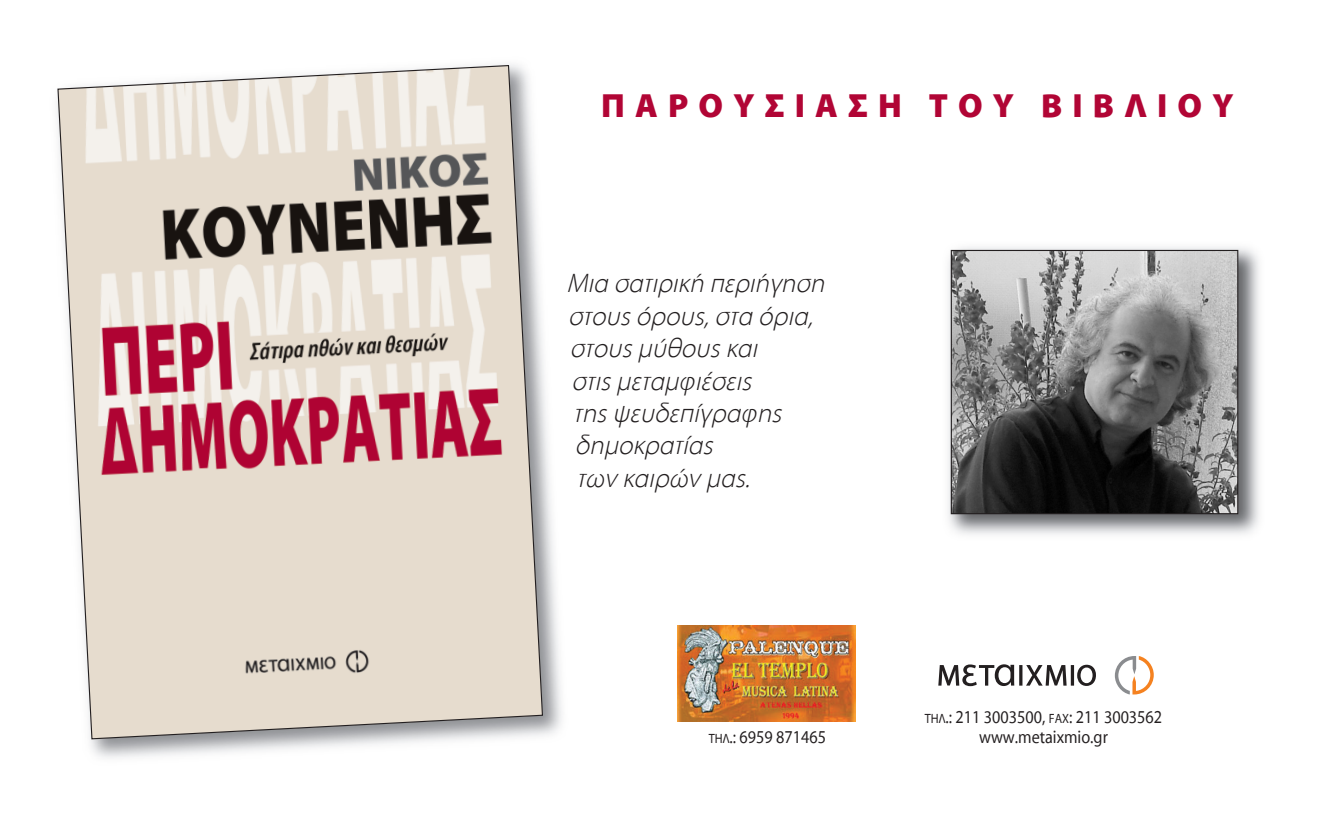
<style>
.page{position:relative;width:1340px;height:830px;background:#fff}
.page>*{position:absolute;margin:0;border:0;box-sizing:border-box;transform-origin:0 0}
.t1{font:700 33.75px "Myriad Greek";letter-spacing:.3em;color:#b10535}
.t2{font:italic 300 27px "Myriad Greek";color:#231f20}
.t3{font:18px "Myriad Greek";color:#231f20;scale:.9 1}
.s1{font-size:13.5px}
</style>
<div class="page">
<svg style="left:1114px;top:656px;width:39px;height:38px"></svg>
<svg style="left:938px;top:664px;width:76px;height:21px"></svg>
<hr style="left:1019px;top:664px;width:3px;height:21px;background:#231f20">
<svg style="left:1026px;top:665px;width:40px;height:20px"></svg>
<svg style="left:1070px;top:665px;width:4px;height:20px"></svg>
<svg style="left:1077px;top:664px;width:18px;height:21px"></svg>
<img style="left:677px;top:625px;width:178px;height:96px">
<svg style="left:57px;top:64px;width:486px;height:675px;background:#d9c8c1"></svg>
<img style="left:948px;top:247px;width:311px;height:288px">
<img style="left:952px;top:252px;width:284px;height:260px">
<div style="left:950px;top:250px;width:288px;height:264px;border:1px solid #231f20"></div>
<p class="t1" style="left:601px;top:88px;width:634px">ΠΑΡΟΥΣΙΑΣΗ ΤΟΥ ΒΙΒΛΙΟΥ</p>
<p class="t2" style="left:566px;top:270px;width:265px">Μια σατιρική περιήγηση</p>
<p class="t2" style="left:568px;top:302px;width:251px">στους όρους, στα όρια,</p>
<p class="t2" style="left:570px;top:335px;width:194px">στους μύθους και</p>
<p class="t2" style="left:571px;top:367px;width:186px">στις μεταμφιέσεις</p>
<p class="t2" style="left:573px;top:399px;width:215px">της ψευδεπίγραφης</p>
<p class="t2" style="left:575px;top:432px;width:144px">δημοκρατίας</p>
<p class="t2" style="left:576px;top:464px;width:180px">των καιρών μας.</p>
<p class="t3" style="left:924px;top:707px;width:265px"><span class="s1">tηλ</span>.: 211 3003500, <span class="s1">fax</span>: 211 3003562</p>
<p class="t3" style="left:708px;top:727px;width:132px"><span class="s1">tηλ</span>.: 6959 871465</p>
<p class="t3" style="left:979px;top:727px;width:145px">www.metaixmio.gr</p>
</div>
